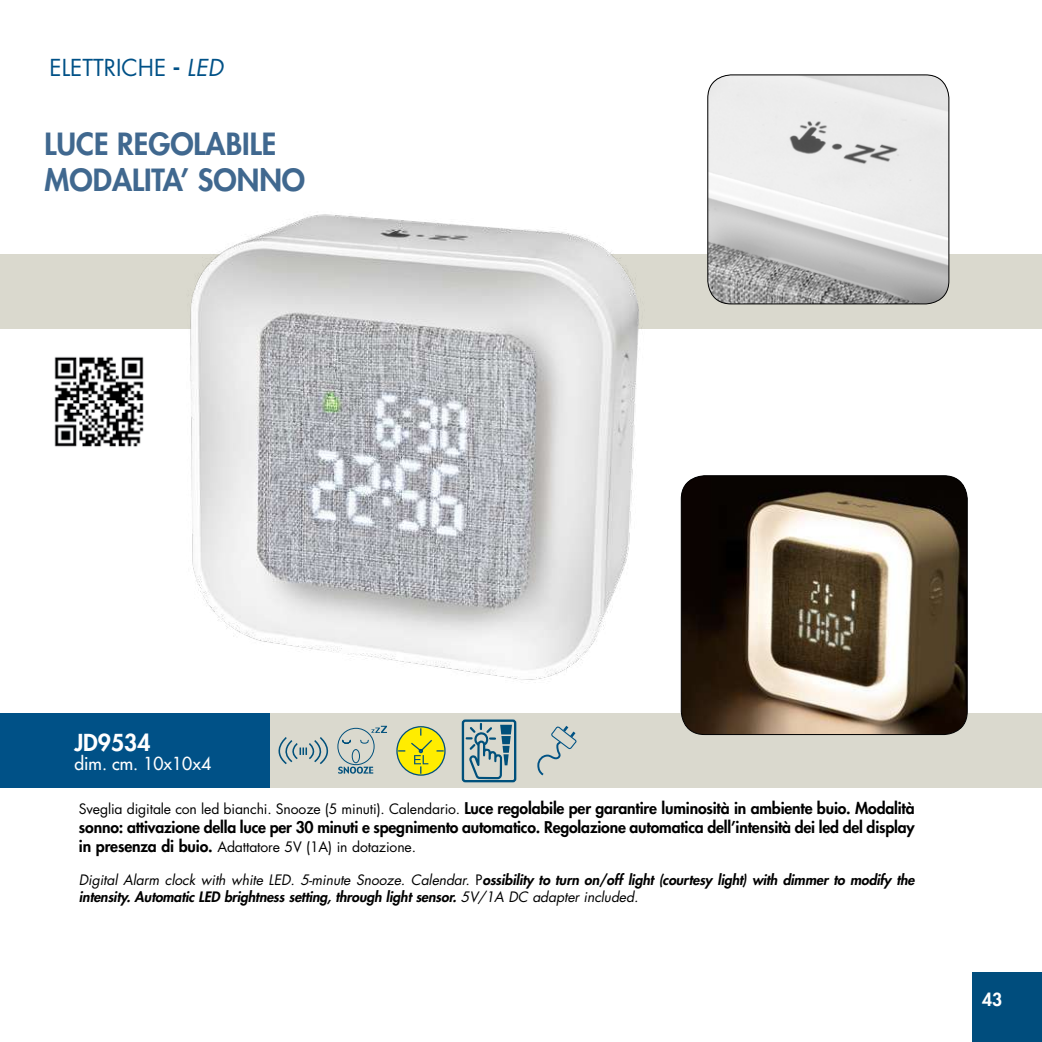
<style>
.page{position:relative;width:1042px;height:1042px;background:#fff}
.page>*{position:absolute;margin:0;border:0;box-sizing:border-box;transform-origin:0 0}
.t1{font:800 29.75px/35.7px "Futura Std";color:#40688f}
.t2{font:22.75px "Futura Std";color:#005187}
.t3{font:800 22.75px "Futura Std";color:#fff}
.t4{font:500 17.5px "Futura Std";color:#fff}
.t5{font:800 17.5px "Futura Std";color:#fff}
.t6{font:800 15.75px/18.9px "Futura Std";letter-spacing:-.01em;color:#000}
.t7{font:italic 800 14px/16.8px "Futura Std";letter-spacing:-.01em;color:#000}
.t8{font:14px "Futura Std";letter-spacing:-.01em;color:#000}
.s1{font-weight:800}
.s2{font-style:italic}
.s3{font-weight:400;font-size:14px}
.s4{font-weight:800;font-size:15.75px}
.s5{font-weight:400}
.s6{font-weight:400;font-style:normal}
</style>
<div class="page">
<div style="left:0;top:254px;width:1042px;height:75px;background:#dad9ce"></div>
<div style="left:0;top:714px;width:1042px;height:74px;background:#dad9ce"></div>
<div style="left:0;top:714px;width:269px;height:74px;background:#005187"></div>
<svg style="left:337px;top:726px;width:50px;height:48px"></svg>
<svg style="left:537px;top:726px;width:39px;height:49px"></svg>
<img style="left:681px;top:476px;width:286px;height:258px">
<div style="left:681px;top:475px;width:286px;height:260px;border:1px solid #000;border-radius:23px"></div>
<img style="left:708px;top:75px;width:241px;height:229px">
<div style="left:707px;top:74px;width:242px;height:230px;border:1px solid #000;border-radius:23px"></div>
<img style="left:135px;top:214px;width:533px;height:505px">
<svg style="left:278px;top:737px;width:50px;height:27px"></svg>
<svg style="left:396px;top:726px;width:49px;height:50px"></svg>
<div style="left:462px;top:719px;width:54px;height:63px;border:2px solid #00507b;border-radius:2px"></div>
<svg style="left:466px;top:723px;width:46px;height:56px"></svg>
<img style="left:54px;top:352px;width:95px;height:99px">
<div style="left:972px;top:972px;width:70px;height:70px;background:#004d7d"></div>
<h2 class="t2" style="left:50px;top:53px;width:175px">ELETTRICHE <span class="s1">-</span> <span class="s2">LED</span></h2>
<h1 class="t1" style="left:45px;top:127px;width:262px">LUCE REGOLABILE<br>MODALITA’ SONNO</h1>
<h2 class="t3" style="left:74px;top:728px;width:78px">JD9534</h2>
<p class="t4" style="left:74px;top:752px;width:138px">dim. cm. 10x10x4</p>
<p class="t6" style="left:79px;top:798px;width:837px"><span class="s3">Sveglia digitale con led bianchi. Snooze (5 minuti). Calendario.</span> Luce regolabile per garantire luminosità in ambiente buio. Modalità sonno: attivazione della luce per 30 minuti e spegnimento automatico. Regolazione automatica dell’intensità dei led del display</p>
<p class="t8" style="left:79px;top:837px;width:339px"><span class="s4">in presenza di buio.</span> Adattatore 5V (1A) in dotazione.</p>
<p class="t7" style="left:79px;top:872px;width:837px"><span class="s5">Digital Alarm clock with white LED. 5-minute Snooze. Calendar.</span> <span class="s6">P</span>ossibility to turn on/off light (courtesy light) with dimmer to modify the intensity. Automatic LED brightness setting, through light sensor. <span class="s5">5V/1A DC adapter included.</span></p>
<p class="t5" style="left:982px;top:988px;width:22px">43</p>
</div>
